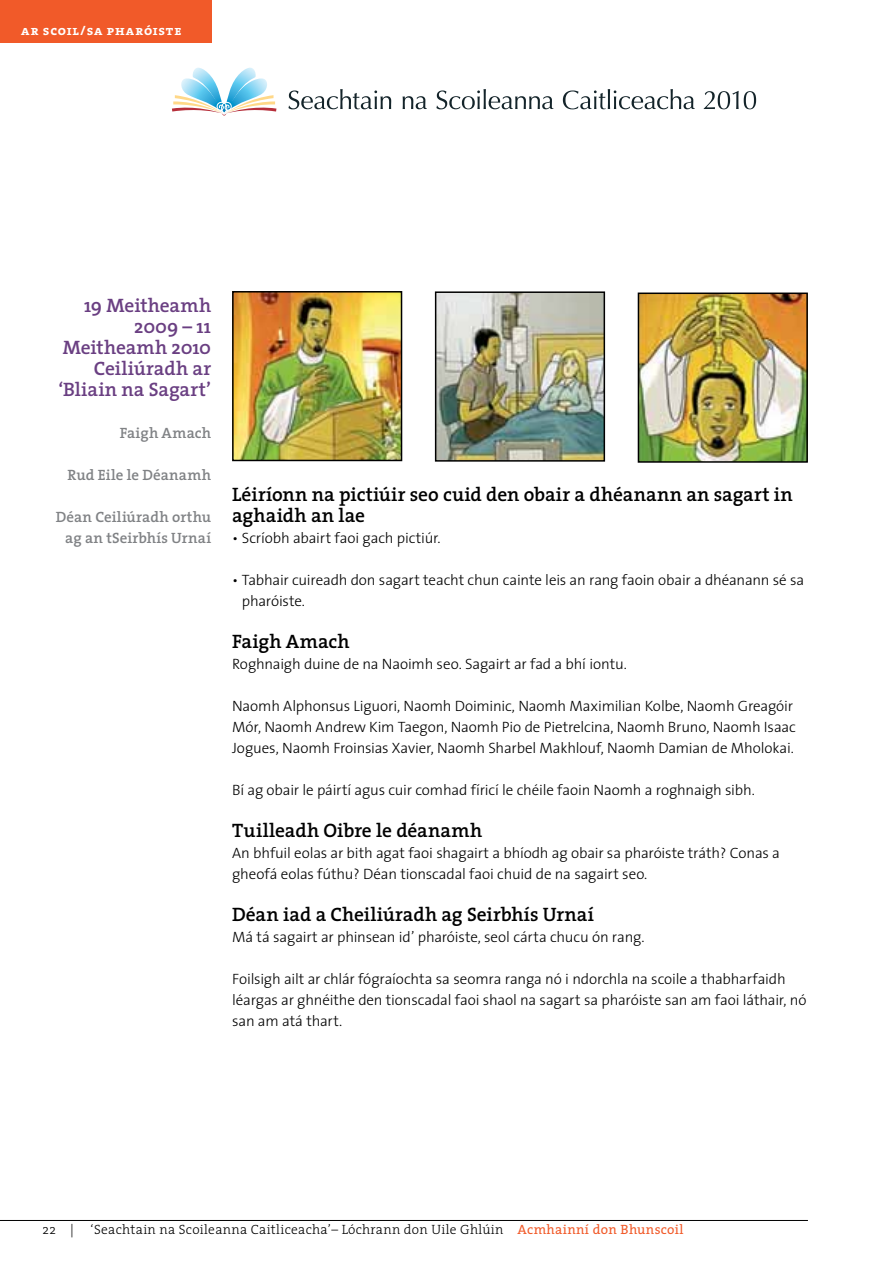
<style>
.page{position:relative;width:893px;height:1263px;background:#fff}
.page>*{position:absolute;margin:0;border:0;box-sizing:border-box;transform-origin:0 0}
.t1{font:600 19.5px/21px "The Serif";letter-spacing:.005em;color:#000}
.t2{font:600 19.5px/21px "The Serif";letter-spacing:-.005em;color:#6a3f82;text-align:right}
.t3{font:300 15px/21px "The Sans";letter-spacing:-.01em;color:#000}
.t4{font:600 15px/21px "The Serif";letter-spacing:.005em;color:#808285;text-align:right}
.t5{font:300 13.5px "The Serif";letter-spacing:.025em;color:#000}
.t6{font:13.5px "The Serif Bold Caps";letter-spacing:.06em;color:#fff}
.s1{font-weight:400;color:#f15a29}
</style>
<div class="page">
<hr style="left:0;top:1220px;width:808px;height:1px;background:#000">
<svg style="left:172px;top:68px;width:104px;height:48px"></svg>
<svg style="left:288px;top:89px;width:103px;height:20px"></svg>
<svg style="left:403px;top:96px;width:24px;height:13px"></svg>
<svg style="left:436px;top:89px;width:117px;height:20px"></svg>
<svg style="left:563px;top:89px;width:132px;height:20px"></svg>
<svg style="left:704px;top:91px;width:52px;height:18px"></svg>
<div style="left:0;top:0;width:211px;height:43px;background:#f15a29"></div>
<img style="left:235px;top:294px;width:164px;height:164px">
<div style="left:232px;top:291px;width:170px;height:170px;border:2px solid #000"></div>
<img style="left:438px;top:294px;width:164px;height:165px">
<div style="left:435px;top:291px;width:170px;height:171px;border:2px solid #000"></div>
<img style="left:641px;top:296px;width:164px;height:164px">
<div style="left:638px;top:293px;width:170px;height:170px;border:2px solid #000"></div>
<p class="t6" style="left:21px;top:19px;width:162px">ar scoil/sa pharóiste</p>
<h1 class="t2" style="left:58px;top:294px;width:154px">19 Meitheamh<br>2009 – 11<br>Meitheamh 2010<br>Ceiliúradh ar ‘Bliain na Sagart’</h1>
<p class="t4" style="left:120px;top:422px;width:93px">Faigh Amach</p>
<p class="t4" style="left:68px;top:464px;width:145px">Rud Eile le Déanamh</p>
<p class="t4" style="left:56px;top:506px;width:157px">Déan Ceiliúradh orthu ag an tSeirbhís Urnaí</p>
<h1 class="t1" style="left:232px;top:483px;width:562px">Léiríonn na pictiúir seo cuid den obair a dhéanann an sagart in aghaidh an lae</h1>
<p class="t3" style="left:232px;top:527px;width:210px">• Scríobh abairt faoi gach pictiúr.</p>
<p class="t3" style="left:242px;top:569px;width:564px;text-indent:-10px">• Tabhair cuireadh don sagart teacht chun cainte leis an rang faoin obair a dhéanann sé sa pharóiste.</p>
<h1 class="t1" style="left:232px;top:630px;width:119px">Faigh Amach</h1>
<p class="t3" style="left:232px;top:653px;width:396px">Roghnaigh duine de na Naoimh seo. Sagairt ar fad a bhí iontu.</p>
<p class="t3" style="left:232px;top:695px;width:565px">Naomh Alphonsus Liguori, Naomh Doiminic, Naomh Maximilian Kolbe, Naomh Greagóir<br>Mór, Naomh Andrew Kim Taegon, Naomh Pio de Pietrelcina, Naomh Bruno, Naomh Isaac<br>Jogues, Naomh Froinsias Xavier, Naomh Sharbel Makhlouf, Naomh Damian de Mholokai.</p>
<p class="t3" style="left:232px;top:779px;width:524px">Bí ag obair le páirtí agus cuir comhad fíricí le chéile faoin Naomh a roghnaigh sibh.</p>
<h1 class="t1" style="left:232px;top:819px;width:252px">Tuilleadh Oibre le déanamh</h1>
<p class="t3" style="left:232px;top:842px;width:549px">An bhfuil eolas ar bith agat faoi shagairt a bhíodh ag obair sa pharóiste tráth? Conas a gheofá eolas fúthu? Déan tionscadal faoi chuid de na sagairt seo.</p>
<h1 class="t1" style="left:232px;top:903px;width:364px">Déan iad a Cheiliúradh ag Seirbhís Urnaí</h1>
<p class="t3" style="left:232px;top:926px;width:414px">Má tá sagairt ar phinsean id’ pharóiste, seol cárta chucu ón rang.</p>
<p class="t3" style="left:232px;top:968px;width:576px">Foilsigh ailt ar chlár fógraíochta sa seomra ranga nó i ndorchla na scoile a thabharfaidh léargas ar ghnéithe den tionscadal faoi shaol na sagart sa pharóiste san am faoi láthair, nó san am atá thart.</p>
<p class="t5" style="left:43px;top:1218px;width:643px">22 | ‘Seachtain na Scoileanna Caitliceacha’– Lóchrann don Uile Ghlúin <span class="s1">Acmhainní don Bhunscoil</span></p>
</div>
